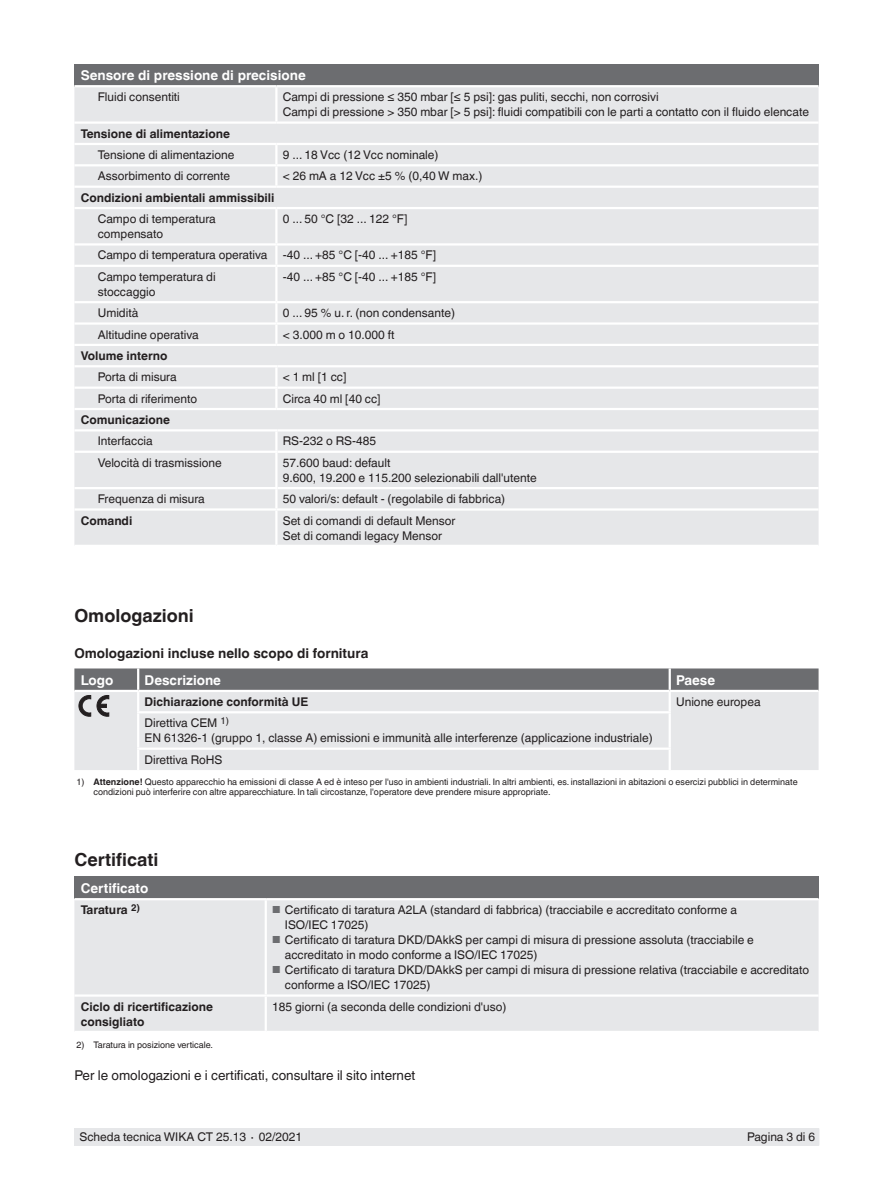
<style>
.page{position:relative;width:893px;height:1188px;background:#fff}
.page>*{position:absolute;margin:0;border:0;box-sizing:border-box;transform-origin:0 0}
.t1{font:700 18px "Helvetica World";color:#231f20}
.t2{font:700 13.5px "Helvetica World";color:#fff}
.t3{font:13.5px "Helvetica World";color:#231f20}
.t4{font:700 13.5px "Helvetica World";color:#231f20}
.t5{font:12px/15px "Helvetica World";color:#231f20}
.t6{font:700 12px/15px "Helvetica World";color:#231f20}
.t7{font:9px/10.5px "Helvetica World";color:#231f20}
.s1{font-weight:700}
.s2{font-size:10.2px;color:#6c6d70}
</style>
<div class="page">
<div style="left:75px;top:1128px;width:744px;height:17px;background:#e6e7e9"></div>
<div style="left:74px;top:64px;width:745px;height:22px;background:#6c6d70"></div>
<div style="left:74px;top:87px;width:745px;height:458px;background:#e6e7e9"></div>
<div style="left:74px;top:124px;width:745px;height:220px;background:#e6e7e9"></div>
<hr style="left:278px;top:365px;width:541px;height:2px;background:#fff">
<hr style="left:278px;top:387px;width:541px;height:2px;background:#fff">
<hr style="left:275px;top:367px;width:3px;height:20px;background:#fff">
<hr style="left:275px;top:389px;width:3px;height:19px;background:#fff">
<hr style="left:74px;top:344px;width:202px;height:2px;background:#fff">
<hr style="left:276px;top:344px;width:543px;height:2px;background:#fff">
<hr style="left:74px;top:508px;width:202px;height:3px;background:#fff">
<hr style="left:74px;top:85px;width:202px;height:2px;background:#fff">
<hr style="left:276px;top:85px;width:543px;height:2px;background:#fff">
<hr style="left:74px;top:121px;width:202px;height:3px;background:#fff">
<hr style="left:276px;top:121px;width:543px;height:3px;background:#fff">
<hr style="left:74px;top:186px;width:202px;height:2px;background:#fff">
<hr style="left:276px;top:186px;width:543px;height:2px;background:#fff">
<hr style="left:74px;top:207px;width:202px;height:2px;background:#fff">
<hr style="left:276px;top:207px;width:543px;height:2px;background:#fff">
<hr style="left:275px;top:209px;width:3px;height:34px;background:#fff">
<hr style="left:74px;top:243px;width:202px;height:3px;background:#fff">
<hr style="left:276px;top:243px;width:543px;height:3px;background:#fff">
<hr style="left:275px;top:246px;width:3px;height:19px;background:#fff">
<hr style="left:74px;top:265px;width:202px;height:2px;background:#fff">
<hr style="left:276px;top:265px;width:543px;height:2px;background:#fff">
<hr style="left:275px;top:267px;width:3px;height:34px;background:#fff">
<hr style="left:74px;top:408px;width:202px;height:2px;background:#fff">
<hr style="left:276px;top:408px;width:543px;height:2px;background:#fff">
<hr style="left:278px;top:429px;width:541px;height:3px;background:#fff">
<hr style="left:74px;top:143px;width:202px;height:2px;background:#fff">
<hr style="left:276px;top:143px;width:543px;height:2px;background:#fff">
<hr style="left:275px;top:145px;width:3px;height:19px;background:#fff">
<hr style="left:74px;top:164px;width:202px;height:2px;background:#fff">
<hr style="left:276px;top:164px;width:543px;height:2px;background:#fff">
<hr style="left:275px;top:166px;width:3px;height:20px;background:#fff">
<hr style="left:74px;top:301px;width:202px;height:2px;background:#fff">
<hr style="left:276px;top:301px;width:543px;height:2px;background:#fff">
<hr style="left:275px;top:303px;width:3px;height:19px;background:#fff">
<hr style="left:74px;top:322px;width:202px;height:3px;background:#fff">
<hr style="left:276px;top:322px;width:543px;height:3px;background:#fff">
<hr style="left:275px;top:325px;width:3px;height:19px;background:#fff">
<hr style="left:74px;top:365px;width:204px;height:2px;background:#fff">
<hr style="left:74px;top:387px;width:204px;height:2px;background:#fff">
<hr style="left:74px;top:429px;width:204px;height:3px;background:#fff">
<hr style="left:275px;top:432px;width:3px;height:19px;background:#fff">
<hr style="left:74px;top:451px;width:204px;height:2px;background:#fff">
<hr style="left:74px;top:487px;width:204px;height:2px;background:#fff">
<hr style="left:275px;top:489px;width:3px;height:19px;background:#fff">
<hr style="left:276px;top:508px;width:543px;height:3px;background:#fff">
<hr style="left:275px;top:511px;width:3px;height:34px;background:#fff">
<hr style="left:278px;top:451px;width:541px;height:2px;background:#fff">
<hr style="left:278px;top:487px;width:541px;height:2px;background:#fff">
<hr style="left:275px;top:453px;width:3px;height:34px;background:#fff">
<hr style="left:275px;top:87px;width:3px;height:34px;background:#fff">
<div style="left:74px;top:716px;width:745px;height:54px;background:#e6e7e9"></div>
<hr style="left:137px;top:713px;width:2px;height:35px;background:#fff">
<hr style="left:669px;top:713px;width:2px;height:35px;background:#fff">
<hr style="left:137px;top:748px;width:534px;height:2px;background:#fff">
<hr style="left:137px;top:750px;width:2px;height:20px;background:#fff">
<hr style="left:669px;top:750px;width:2px;height:20px;background:#fff">
<div style="left:74px;top:877px;width:745px;height:22px;background:#6c6d70"></div>
<div style="left:74px;top:900px;width:745px;height:131px;background:#e6e7e9"></div>
<hr style="left:265px;top:900px;width:2px;height:94px;background:#fff">
<hr style="left:74px;top:898px;width:193px;height:2px;background:#fff">
<hr style="left:267px;top:898px;width:552px;height:2px;background:#fff">
<hr style="left:74px;top:994px;width:193px;height:3px;background:#fff">
<hr style="left:265px;top:997px;width:2px;height:34px;background:#fff">
<hr style="left:267px;top:994px;width:552px;height:3px;background:#fff">
<svg style="left:74px;top:668px;width:745px;height:48px;background:#b1b1b4"></svg>
<p class="t2" style="left:81px;top:67px;width:226px">Sensore di pressione di precisione</p>
<p class="t5" style="left:98px;top:90px;width:84px">Fluidi consentiti</p>
<p class="t5" style="left:283px;top:90px;width:528px">Campi di pressione ≤ 350 mbar [≤ 5 psi]: gas puliti, secchi, non corrosivi<br>Campi di pressione &gt; 350 mbar [&gt; 5 psi]: fluidi compatibili con le parti a contatto con il fluido elencate</p>
<p class="t6" style="left:81px;top:126px;width:151px">Tensione di alimentazione</p>
<p class="t5" style="left:98px;top:147px;width:138px">Tensione di alimentazione</p>
<p class="t5" style="left:283px;top:147px;width:157px">9 ... 18 Vcc (12 Vcc nominale)</p>
<p class="t5" style="left:98px;top:169px;width:134px">Assorbimento di corrente</p>
<p class="t5" style="left:283px;top:169px;width:201px">&lt; 26 mA a 12 Vcc ±5 % (0,40 W max.)</p>
<p class="t6" style="left:81px;top:190px;width:195px">Condizioni ambientali ammissibili</p>
<p class="t5" style="left:98px;top:211px;width:119px">Campo di temperatura compensato</p>
<p class="t5" style="left:283px;top:211px;width:126px">0 ... 50 °C [32 ... 122 °F]</p>
<p class="t5" style="left:98px;top:248px;width:171px">Campo di temperatura operativa</p>
<p class="t5" style="left:283px;top:248px;width:155px">-40 ... +85 °C [-40 ... +185 °F]</p>
<p class="t5" style="left:98px;top:269px;width:119px">Campo temperatura di stoccaggio</p>
<p class="t5" style="left:283px;top:269px;width:155px">-40 ... +85 °C [-40 ... +185 °F]</p>
<p class="t5" style="left:98px;top:306px;width:42px">Umidità</p>
<p class="t5" style="left:283px;top:306px;width:174px">0 ... 95 % u. r. (non condensante)</p>
<p class="t5" style="left:98px;top:327px;width:102px">Altitudine operativa</p>
<p class="t5" style="left:283px;top:327px;width:113px">&lt; 3.000 m o 10.000 ft</p>
<p class="t6" style="left:81px;top:348px;width:88px">Volume interno</p>
<p class="t5" style="left:98px;top:370px;width:80px">Porta di misura</p>
<p class="t5" style="left:283px;top:370px;width:65px">&lt; 1 ml [1 cc]</p>
<p class="t5" style="left:98px;top:391px;width:101px">Porta di riferimento</p>
<p class="t5" style="left:283px;top:391px;width:99px">Circa 40 ml [40 cc]</p>
<p class="t6" style="left:81px;top:412px;width:91px">Comunicazione</p>
<p class="t5" style="left:98px;top:434px;width:56px">Interfaccia</p>
<p class="t5" style="left:283px;top:434px;width:95px">RS-232 o RS-485</p>
<p class="t5" style="left:98px;top:455px;width:125px">Velocità di trasmissione</p>
<p class="t5" style="left:283px;top:455px;width:255px">57.600 baud: default<br>9.600, 19.200 e 115.200 selezionabili dall'utente</p>
<p class="t5" style="left:98px;top:492px;width:109px">Frequenza di misura</p>
<p class="t5" style="left:283px;top:492px;width:224px">50 valori/s: default - (regolabile di fabbrica)</p>
<p class="t6" style="left:81px;top:513px;width:53px">Comandi</p>
<p class="t5" style="left:283px;top:513px;width:174px">Set di comandi di default Mensor<br>Set di comandi legacy Mensor</p>
<h1 class="t1" style="left:74px;top:605px;width:121px">Omologazioni</h1>
<p class="t4" style="left:74px;top:645px;width:295px">Omologazioni incluse nello scopo di fornitura</p>
<p class="t2" style="left:81px;top:672px;width:34px">Logo</p>
<p class="t2" style="left:145px;top:672px;width:78px">Descrizione</p>
<p class="t2" style="left:676px;top:672px;width:41px">Paese</p>
<p class="t6" style="left:145px;top:694px;width:165px">Dichiarazione conformità UE</p>
<p class="t5" style="left:676px;top:694px;width:86px">Unione europea</p>
<p class="t5" style="left:145px;top:716px;width:510px">Direttiva CEM <sup>1)<br></sup>EN 61326-1 (gruppo 1, classe A) emissioni e immunità alle interferenze (applicazione industriale)</p>
<p class="t5" style="left:145px;top:752px;width:79px">Direttiva RoHS</p>
<p class="t7" style="left:94px;top:776px;width:706px;text-indent:-17px">1) <span class="s1">Attenzione!</span> Questo apparecchio ha emissioni di classe A ed è inteso per l'uso in ambienti industriali. In altri ambienti, es. installazioni in abitazioni o esercizi pubblici in determinate condizioni può interferire con altre apparecchiature. In tali circostanze, l'operatore deve prendere misure appropriate.</p>
<h1 class="t1" style="left:74px;top:850px;width:86px">Certificati</h1>
<p class="t2" style="left:81px;top:880px;width:69px">Certificato</p>
<p class="t6" style="left:81px;top:903px;width:61px">Taratura <sup>2)</sup></p>
<p class="t5" style="left:285px;top:903px;width:454px;text-indent:-13px"><span class="s2">■</span> Certificato di taratura A2LA (standard di fabbrica) (tracciabile e accreditato conforme a<br>ISO/IEC 17025)</p>
<p class="t5" style="left:285px;top:933px;width:470px;text-indent:-13px"><span class="s2">■</span> Certificato di taratura DKD/DAkkS per campi di misura di pressione assoluta (tracciabile e accreditato in modo conforme a ISO/IEC 17025)</p>
<p class="t5" style="left:285px;top:963px;width:526px;text-indent:-13px"><span class="s2">■</span> Certificato di taratura DKD/DAkkS per campi di misura di pressione relativa (tracciabile e accreditato conforme a ISO/IEC 17025)</p>
<p class="t6" style="left:81px;top:999px;width:134px">Ciclo di ricertificazione consigliato</p>
<p class="t5" style="left:272px;top:999px;width:236px">185 giorni (a seconda delle condizioni d'uso)</p>
<p class="t7" style="left:77px;top:1039px;width:138px">2) Taratura in posizione verticale.</p>
<p class="t3" style="left:74px;top:1067px;width:342px">Per le omologazioni e i certificati, consultare il sito internet</p>
<p class="t5" style="left:80px;top:1130px;width:224px">Scheda tecnica WIKA CT 25.13 ∙ 02/2021</p>
<p class="t5" style="left:747px;top:1130px;width:70px">Pagina 3 di 6</p>
</div>
